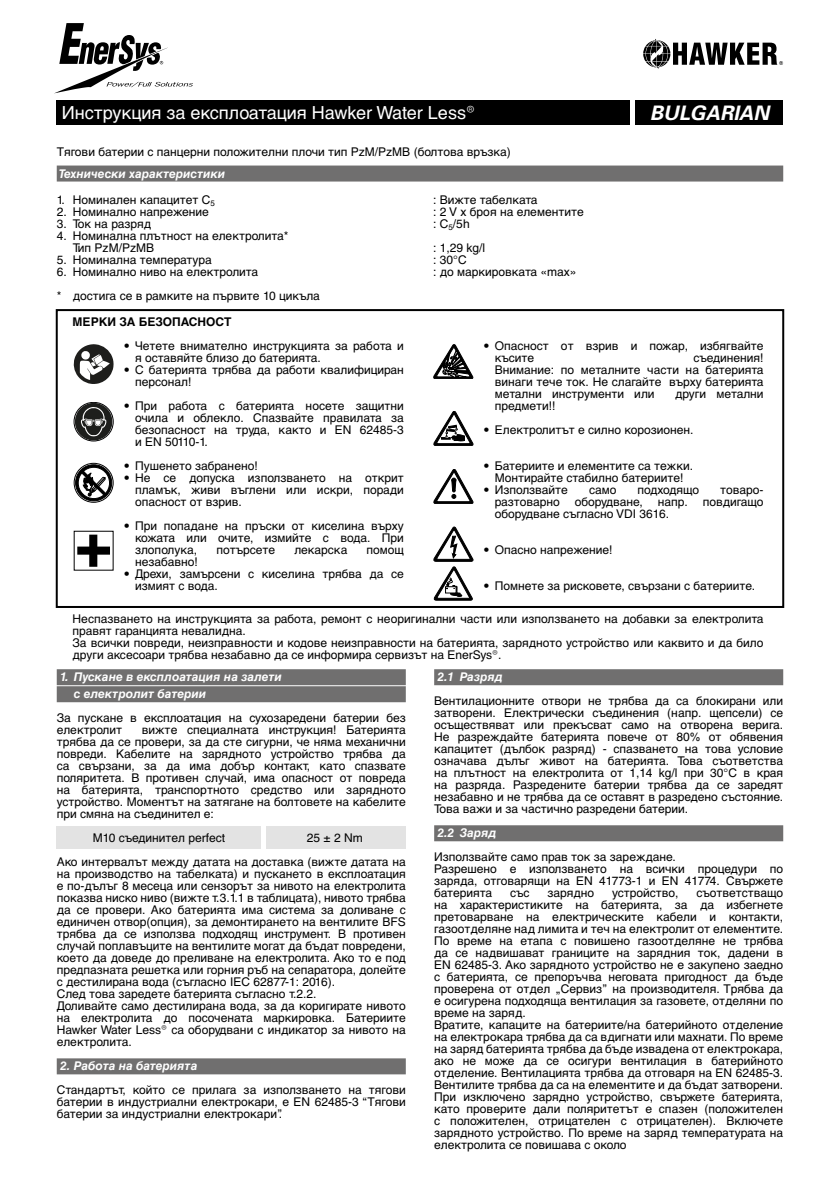
<style>
.page{position:relative;width:840px;height:1191px;background:#fff}
.page>*{position:absolute;margin:0;border:0;box-sizing:border-box;transform-origin:0 0}
.t1{font:italic 700 20px "Univers";color:#fff}
.t2{font:18px "Helvetica Cyr Upright";color:#fff}
.t3{font:12px/12px "Helvetica Cyr Upright";color:#000}
.t4{font:12px/17px "Helvetica Cyr Bold Inclined";color:#fff}
.t5{font:700 12px "Helvetica Cyr";color:#000}
</style>
<div class="page">
<div style="left:266px;top:826px;width:139px;height:23px;background:#e3e3e3"></div>
<div style="left:57px;top:826px;width:204px;height:23px;background:#e3e3e3"></div>
<div style="left:57px;top:100px;width:572px;height:25px;background:#000"></div>
<div style="left:635px;top:100px;width:147px;height:25px;background:#000"></div>
<div style="left:57px;top:165px;width:725px;height:16px;background:#706f6f"></div>
<div style="left:57px;top:669px;width:348px;height:16px;background:#706f6f"></div>
<div style="left:57px;top:686px;width:348px;height:16px;background:#706f6f"></div>
<div style="left:57px;top:1058px;width:348px;height:16px;background:#706f6f"></div>
<div style="left:434px;top:669px;width:348px;height:16px;background:#706f6f"></div>
<div style="left:434px;top:825px;width:348px;height:16px;background:#706f6f"></div>
<div style="left:56px;top:309px;width:727px;height:299px;border:2px solid #000"></div>
<svg style="left:74px;top:344px;width:39px;height:40px"></svg>
<svg style="left:74px;top:463px;width:39px;height:39px"></svg>
<div style="left:74px;top:463px;width:39px;height:39px;border:1px solid #000;border-radius:50%"></div>
<div style="left:76px;top:465px;width:36px;height:36px;background:#000;border-radius:50%"></div>
<div style="left:75px;top:464px;width:37px;height:37px;border:1px solid #000;border-radius:50%"></div>
<svg style="left:78px;top:467px;width:31px;height:31px"></svg>
<div style="left:78px;top:467px;width:31px;height:31px;border:1px solid #000;border-radius:50%"></div>
<svg style="left:81px;top:471px;width:25px;height:25px"></svg>
<svg style="left:77px;top:534px;width:33px;height:33px"></svg>
<svg style="left:433px;top:411px;width:40px;height:35px"></svg>
<svg style="left:433px;top:527px;width:40px;height:73px"></svg>
<svg style="left:433px;top:469px;width:40px;height:35px"></svg>
<svg style="left:433px;top:344px;width:40px;height:35px"></svg>
<div style="left:74px;top:402px;width:39px;height:39px;border:1px solid #020203;border-radius:50%"></div>
<svg style="left:75px;top:403px;width:37px;height:37px"></svg>
<svg style="left:54px;top:23px;width:139px;height:71px"></svg>
<svg style="left:643px;top:39px;width:139px;height:30px"></svg>
<h2 class="t2" style="left:62px;top:103px;width:414px">Инструкция за експлоатация Hawker Water Less®</h2>
<h1 class="t1" style="left:649px;top:101px;width:120px">BULGARIAN</h1>
<p class="t3" style="left:57px;top:146px;width:455px">Тягови батерии с панцерни положителни плочи тип PzM/PzMB (болтова връзка)</p>
<p class="t4" style="left:59px;top:165px;width:168px">Технически характеристики</p>
<p class="t3" style="left:57px;top:194px;width:160px">1. Номинален капацитет C<sub>5</sub></p>
<p class="t3" style="left:433px;top:194px;width:106px">: Вижте табелката</p>
<p class="t3" style="left:57px;top:206px;width:153px">2. Номинално напрежение</p>
<p class="t3" style="left:433px;top:206px;width:152px">: 2 V x броя на елементите</p>
<p class="t3" style="left:57px;top:218px;width:96px">3. Ток на разряд</p>
<p class="t3" style="left:433px;top:218px;width:38px">: C<sub>5</sub>/5h</p>
<p class="t3" style="left:73px;top:230px;width:217px;text-indent:-16px">4. Номинална плътност на електролита*<br>Тип PzM/PzMB</p>
<p class="t3" style="left:433px;top:242px;width:53px">: 1,29 kg/l</p>
<p class="t3" style="left:57px;top:254px;width:156px">5. Номинална температура</p>
<p class="t3" style="left:433px;top:254px;width:35px">: 30°C</p>
<p class="t3" style="left:57px;top:266px;width:203px">6. Номинално ниво на електролита</p>
<p class="t3" style="left:433px;top:266px;width:145px">: до маркировката «max»</p>
<p class="t3" style="left:57px;top:290px;width:264px">* достига се в рамките на първите 10 цикъла</p>
<p class="t5" style="left:73px;top:315px;width:160px">МЕРКИ ЗА БЕЗОПАСНОСТ</p>
<p class="t3" style="left:135px;top:340px;width:270px;text-indent:-11px">• Четете внимателно инструкцията за работа и я оставяйте близо до батерията.</p>
<p class="t3" style="left:135px;top:364px;width:270px;text-indent:-11px">• С батерията трябва да работи квалифициран персонал!</p>
<p class="t3" style="left:135px;top:400px;width:270px;text-align:justify;text-indent:-11px">• При работа с батерията носете защитни очила и облекло. Спазвайте правилата за безопасност на труда, както и EN 62485-3 и EN 50110-1.</p>
<p class="t3" style="left:124px;top:460px;width:135px">• Пушенето забранено!</p>
<p class="t3" style="left:135px;top:472px;width:270px;text-align:justify;text-indent:-11px">• Не се допуска използването на открит пламък, живи въглени или искри, поради опасност от взрив.</p>
<p class="t3" style="left:135px;top:520px;width:270px;text-align:justify;text-indent:-11px">• При попадане на пръски от киселина върху кожата или очите, измийте с вода. При злополука,</p>
<p class="t3" style="left:216px;top:544px;width:60px">потърсете</p>
<p class="t3" style="left:294px;top:544px;width:54px">лекарска</p>
<p class="t3" style="left:366px;top:544px;width:39px">помощ</p>
<p class="t3" style="left:135px;top:556px;width:64px">незабавно!</p>
<p class="t3" style="left:135px;top:568px;width:270px;text-indent:-11px">• Дрехи, замърсени с киселина трябва да се измият с вода.</p>
<p class="t3" style="left:494px;top:340px;width:270px;text-indent:-11px">• Опасност от взрив и пожар, избягвайте късите</p>
<p class="t3" style="left:494px;top:352px;width:270px;text-align:justify;text-indent:198px">съединения!<br>Внимание: по металните части на батерията винаги тече ток. Не слагайте върху батерията метални инструменти или</p>
<p class="t3" style="left:674px;top:388px;width:90px">други метални</p>
<p class="t3" style="left:494px;top:400px;width:62px">предмети!!</p>
<p class="t3" style="left:483px;top:424px;width:211px">• Електролитът е силно корозионен.</p>
<p class="t3" style="left:483px;top:460px;width:211px;text-align:center">• Батериите и елементите са тежки.<br>Монтирайте стабилно батериите!</p>
<p class="t3" style="left:483px;top:484px;width:86px">• Използвайте</p>
<p class="t3" style="left:588px;top:484px;width:29px">само</p>
<p class="t3" style="left:637px;top:484px;width:63px">подходящо</p>
<p class="t3" style="left:494px;top:484px;width:270px;text-align:justify;text-indent:225px">товаро&shy;разтоварно оборудване, напр. повдигащо оборудване съгласно VDI 3616.</p>
<p class="t3" style="left:483px;top:544px;width:130px">• Опасно напрежение!</p>
<p class="t3" style="left:483px;top:580px;width:273px">• Помнете за рисковете, свързани с батериите.</p>
<p class="t3" style="left:73px;top:613px;width:692px">Неспазването на инструкцията за работа, ремонт с неоригинални части или използването на добавки за електролита правят гаранцията невалидна.<br>За всички повреди, неизправности и кодове неизправности на батерията, зарядното устройство или каквито и да било други аксесоари трябва незабавно да се информира сервизът на EnerSys®.</p>
<p class="t4" style="left:74px;top:668px;width:209px;text-indent:-14px">1. Пускане в експлоатация на залети с електролит батерии</p>
<p class="t3" style="left:57px;top:712px;width:350px">За пускане в експлоатация на сухозаредени батерии без електролит</p>
<p class="t3" style="left:57px;top:724px;width:350px;text-align:justify;text-indent:85px">вижте специалната инструкция! Батерията трябва да се провери, за да сте сигурни, че няма механични повреди. Кабелите на зарядното устройство трябва да са свързани, за да има добър контакт, като спазвате поляритета. В противен случай, има опасност от повреда на батерията, транспортното средство или зарядното устройство. Моментът на затягане на болтовете на кабелите при смяна на съединител е:</p>
<p class="t3" style="left:93px;top:832px;width:134px">М10 съединител perfect</p>
<p class="t3" style="left:57px;top:826px;width:350px;line-height:24px;text-indent:250px">25 ± 2 Nm<br>Ако интервалът между датата на доставка (вижте датата на</p>
<p class="t3" style="left:57px;top:868px;width:350px">на производство на табелката) и пускането в експлоатация е по-дълъг 8 месеца или сензорът за нивото на електролита показва ниско ниво (вижте т.3.1.1 в таблицата), нивото трябва да се провери. Ако батерията има система за доливане с единичен отвор(опция), за демонтирането на вентилите BFS трябва да се използва подходящ инструмент. В противен случай поплавъците на вентилите могат да бъдат повредени, което да доведе до преливане на електролита. Ако то е под предпазната решетка или горния ръб на сепаратора, долейте с дестилирана вода (съгласно IEC 62877-1: 2016).<br>След това заредете батерията съгласно т.2.2.<br>Доливайте само дестилирана вода, за да коригирате нивото на електролита до посочената маркировка. Батериите Hawker Water Less® са оборудвани с индикатор за нивото на електролита.</p>
<p class="t4" style="left:60px;top:1057px;width:139px">2. Работа на батерията</p>
<p class="t3" style="left:57px;top:1084px;width:350px;text-align:justify">Стандартът, който се прилага за използването на тягови батерии в индустриални електрокари, е EN 62485-3 “Тягови батерии за индустриални електрокари”.</p>
<p class="t4" style="left:437px;top:668px;width:67px">2.1 Разряд</p>
<p class="t3" style="left:434px;top:695px;width:350px;text-align:justify">Вентилационните отвори не трябва да са блокирани или затворени. Електрически съединения (напр. щепсели) се осъществяват или прекъсват само на отворена верига.<br>Не разреждайте батерията повече от 80% от обявения капацитет (дълбок разряд) - спазването на това условие означава дълъг живот на батерията. Това съответства на плътност на електролита от 1,14 kg/l при 30°C в края на разряда. Разредените батерии трябва да се заредят незабавно и не трябва да се оставят в разредено състояние.<br>Това важи и за частично разредени батерии.</p>
<p class="t4" style="left:437px;top:824px;width:60px">2.2 Заряд</p>
<p class="t3" style="left:434px;top:851px;width:350px">Използвайте само прав ток за зареждане.<br>Разрешено е използването на всички процедури по заряда, отговарящи на EN 41773-1 и EN 41774. Свържете батерията</p>
<p class="t3" style="left:510px;top:887px;width:21px">със</p>
<p class="t3" style="left:547px;top:887px;width:48px">зарядно</p>
<p class="t3" style="left:611px;top:887px;width:68px">устройство,</p>
<p class="t3" style="left:434px;top:887px;width:350px;text-indent:262px">съответстващо на характеристиките на батерията, за да избегнете претоварване на електрическите кабели и контакти, газоотделяне над лимита и теч на електролит от елементите.<br>По време на етапа с повишено газоотделяне не трябва да се надвишават границите на зарядния ток, дадени в EN 62485-3. Ако зарядното устройство не е закупено заедно с батерията, се препоръчва неговата пригодност да бъде проверена от отдел „Сервиз” на производителя. Трябва да е осигурена подходяща вентилация за газовете, отделяни по време на заряд.<br>Вратите, капаците на батериите/на батерийното отделение на електрокара трябва да са вдигнати или махнати. По време на заряд батерията трябва да бъде извадена от електрокара, ако не може да се осигури вентилация в батерийното отделение. Вентилацията трябва да отговаря на EN 62485-3.<br>Вентилите трябва да са на елементите и да бъдат затворени.<br>При изключено зарядно устройство, свържете батерията, като проверите дали поляритетът е спазен (положителен с положителен, отрицателен с отрицателен). Включете зарядното устройство. По време на заряд температурата на електролита се повишава с около</p>
</div>
